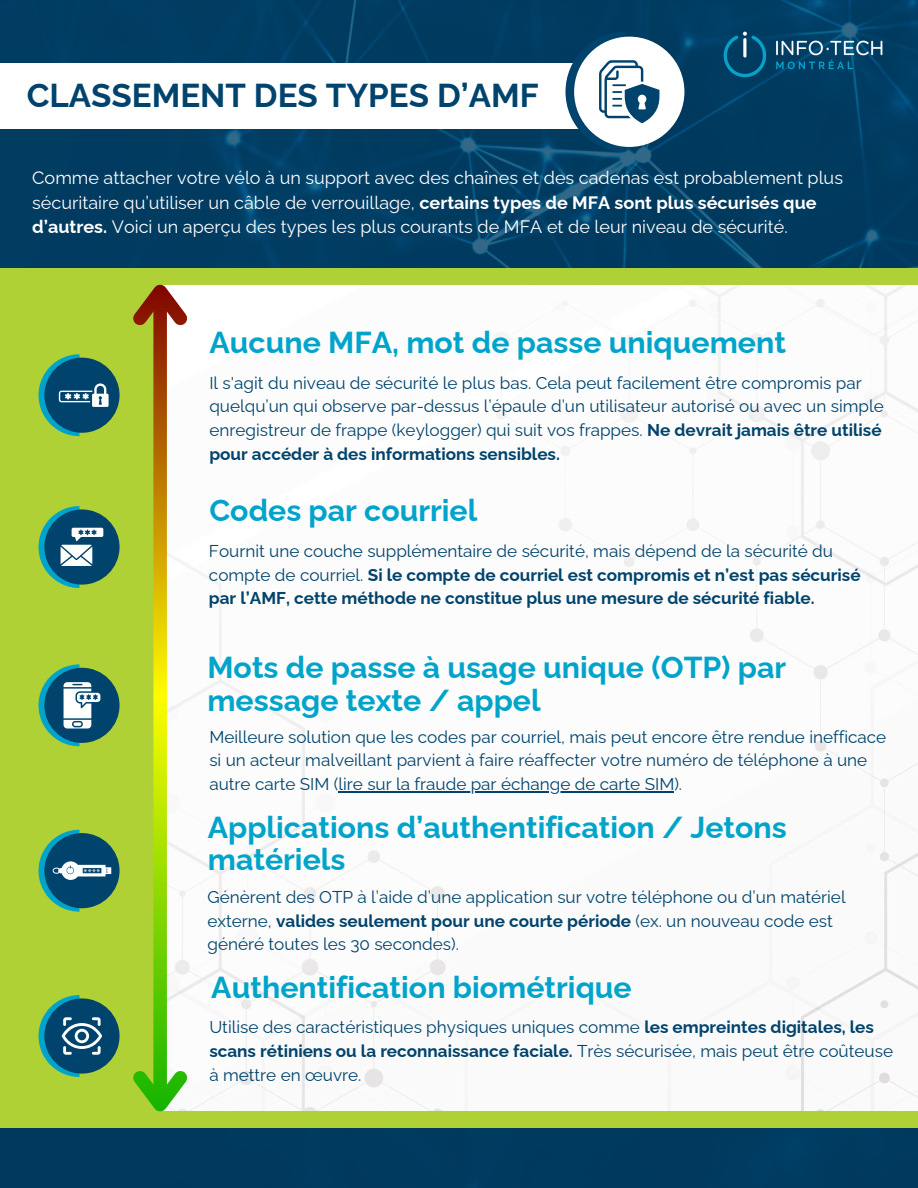
<style>
.page{position:relative;width:918px;height:1188px;background:#fff}
.page>*{position:absolute;margin:0;border:0;box-sizing:border-box;transform-origin:0 0}
.t1{font:700 33.15px "Raleway";color:#00436c}
.t2{font:700 30.3px/32.7px "Raleway";color:#00a4cb}
.t3{font:18px/24.8px "Raleway";color:#fff}
.t4{font:17.1px/23.7px "Raleway";color:#00436c}
.t5{font:700 17.1px/23.7px "Raleway";color:#00436c}
.s1{font-weight:700}
.s2{font-weight:400}
</style>
<div class="page">
<img style="left:0;top:0;width:918px;height:1188px">
<div style="left:160px;top:285px;width:758px;height:826px;background:#fff"></div>
<div style="left:0;top:269px;width:918px;height:16px;background:#afd135"></div>
<div style="left:0;top:1111px;width:918px;height:17px;background:#afd135"></div>
<div style="left:0;top:285px;width:160px;height:826px;background:#afd135"></div>
<svg style="left:153px;top:337px;width:14px;height:722px"></svg>
<svg style="left:133px;top:1059px;width:66px;height:53px"></svg>
<svg style="left:133px;top:284px;width:55px;height:53px"></svg>
<div style="left:44px;top:358px;width:76px;height:75px;background:#00436c;border-radius:50%"></div>
<svg style="left:39px;top:354px;width:69px;height:82px"></svg>
<div style="left:44px;top:509px;width:76px;height:76px;background:#00436c;border-radius:50%"></div>
<svg style="left:39px;top:506px;width:64px;height:82px"></svg>
<div style="left:44px;top:668px;width:76px;height:75px;background:#00436c;border-radius:50%"></div>
<svg style="left:39px;top:664px;width:61px;height:82px"></svg>
<div style="left:44px;top:833px;width:76px;height:75px;background:#00436c;border-radius:50%"></div>
<svg style="left:39px;top:830px;width:72px;height:82px"></svg>
<div style="left:44px;top:998px;width:76px;height:76px;background:#00436c;border-radius:50%"></div>
<svg style="left:39px;top:995px;width:63px;height:82px"></svg>
<hr style="left:339px;top:791px;width:335px;height:1px;background:#00436c">
<div style="left:0;top:63px;width:607px;height:65px;background:#fff"></div>
<div style="left:574px;top:37px;width:110px;height:110px;background:#fff;border-radius:50%"></div>
<svg style="left:566px;top:32px;width:93px;height:120px"></svg>
<img style="left:710px;top:17px;width:186px;height:75px">
<p class="t1" style="left:27px;top:76px;width:513px">CLASSEMENT DES TYPES D’AMF</p>
<p class="t3" style="left:32px;top:165px;width:812px">Comme attacher votre vélo à un support avec des chaînes et des cadenas est probablement plus sécuritaire qu’utiliser un câble de verrouillage, <span class="s1">certains types de MFA sont plus sécurisés que d’autres.</span> Voici un aperçu des types les plus courants de MFA et de leur niveau de sécurité.</p>
<p class="t2" style="left:209px;top:326px;width:578px">Aucune MFA, mot de passe uniquement</p>
<h1 class="t4" style="left:209px;top:371px;width:676px">Il s'agit du niveau de sécurité le plus bas. Cela peut facilement être compromis par quelqu’un qui observe par-dessus l’épaule d’un utilisateur autorisé ou avec un simple enregistreur de frappe (keylogger) qui suit vos frappes. <span class="s1">Ne devrait jamais être utilisé pour accéder à des informations sensibles.</span></h1>
<p class="t2" style="left:210px;top:494px;width:269px">Codes par courriel</p>
<p class="t5" style="left:209px;top:539px;width:653px"><span class="s2">Fournit une couche supplémentaire de sécurité, mais dépend de la sécurité du compte de courriel.</span> Si le compte de courriel est compromis et n’est pas sécurisé par l’AMF, cette méthode ne constitue plus une mesure de sécurité fiable.</p>
<p class="t2" style="left:207px;top:651px;width:580px">Mots de passe à usage unique (OTP) par message texte / appel</p>
<p class="t4" style="left:209px;top:725px;width:678px">Meilleure solution que les codes par courriel, mais peut encore être rendue inefficace si un acteur malveillant parvient à faire réaffecter votre numéro de téléphone à une autre carte SIM (lire sur la fraude par échange de carte SIM).</p>
<p class="t2" style="left:208px;top:811px;width:581px">Applications d’authentification / Jetons matériels</p>
<p class="t4" style="left:207px;top:885px;width:640px">Génèrent des OTP à l’aide d’une application sur votre téléphone ou d’un matériel externe, <span class="s1">valides seulement pour une courte période</span> (ex. un nouveau code est généré toutes les 30 secondes).</p>
<p class="t2" style="left:211px;top:971px;width:422px">Authentification biométrique</p>
<p class="t4" style="left:209px;top:1015px;width:685px">Utilise des caractéristiques physiques uniques comme <span class="s1">les empreintes digitales, les scans rétiniens ou la reconnaissance faciale.</span> Très sécurisée, mais peut être coûteuse à mettre en œuvre.</p>
</div>
